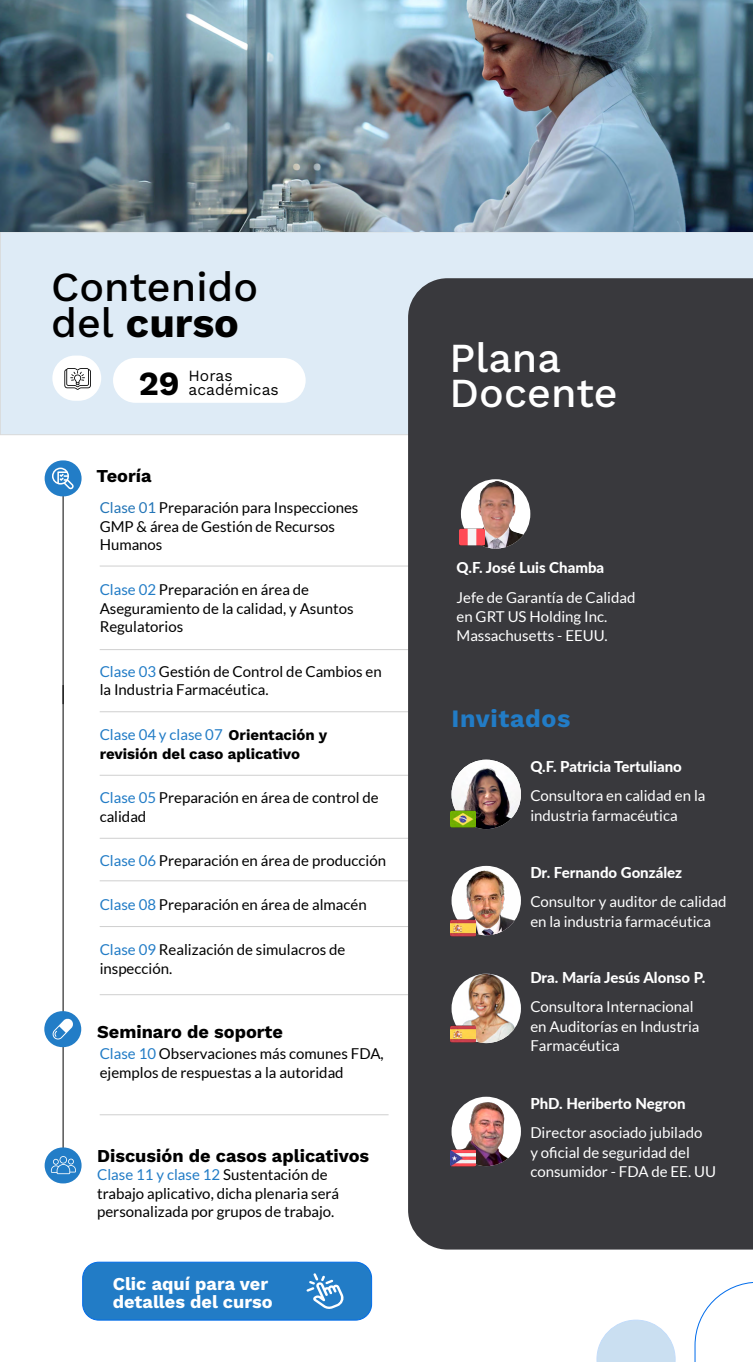
<style>
.page{position:relative;width:753px;height:1362px;background:#fff}
.page>*{position:absolute;margin:0;border:0;box-sizing:border-box;transform-origin:0 0}
.t1{font:500 41.25px/35.6px "Work Sans";color:#000}
.t2{font:500 41.25px/35.6px "Work Sans";color:#fff}
.t3{font:700 25px "Work Sans";letter-spacing:.025em;color:#227cc6}
.t4{font:700 18.12px "Work Sans";color:#000}
.t5{font:700 18.12px/18.1px "Work Sans";color:#fff}
.t6{font:15.62px/14.4px "Work Sans";color:#000}
.t7{font:15px/18.8px "Lato";color:#000}
.t8{font:15px/19.4px "Lato";color:#fff}
.t9{font:800 15px "Lato";color:#fff}
.t10{font:15px "Lato";color:#227cc6}
.t11{font:700 15px "Work Sans";color:#000}
.s1{font-weight:700}
.s2{font-weight:700;font-size:33.75px}
.s3{color:#2375b7}
.s4{color:#227cc6}
.s5{font-family:"Work Sans";font-weight:700;color:#000}
</style>
<div class="page">
<div style="left:0;top:232px;width:752px;height:203px;background:#deebf6"></div>
<div style="left:113px;top:358px;width:192px;height:45px;background:#fff;border-radius:22px"></div>
<div style="left:52px;top:356px;width:49px;height:45px;background:#fff;border-radius:23px"></div>
<hr style="left:63px;top:479px;width:1px;height:225px;background:#000">
<hr style="left:63px;top:685px;width:1px;height:473px;background:#000">
<div style="left:408px;top:278px;width:344px;height:971px;background:#39393d"></div>
<div style="left:45px;top:460px;width:37px;height:36px;background:#227dc7;border-radius:18px"></div>
<div style="left:44px;top:1011px;width:37px;height:36px;background:#227dc7;border-radius:18px"></div>
<div style="left:45px;top:1147px;width:37px;height:36px;background:#227dc7;border-radius:18px"></div>
<div style="left:83px;top:1262px;width:288px;height:58px;background:#227cc6;border-radius:16px"></div>
<div style="left:82px;top:1262px;width:290px;height:58px;border:1px solid #006ceb;border-radius:16px"></div>
<svg style="left:306px;top:1273px;width:38px;height:36px"></svg>
<img style="left:461px;top:479px;width:69px;height:70px;border-radius:35px">
<img style="left:451px;top:760px;width:70px;height:69px;border-radius:35px">
<img style="left:451px;top:1097px;width:70px;height:69px;border-radius:35px">
<img style="left:451px;top:866px;width:70px;height:69px;border-radius:35px">
<img style="left:451px;top:974px;width:70px;height:69px;border-radius:35px">
<img style="left:459px;top:525px;width:25px;height:25px">
<img style="left:450px;top:807px;width:25px;height:25px">
<img style="left:450px;top:1022px;width:25px;height:25px">
<img style="left:450px;top:916px;width:25px;height:25px">
<img style="left:450px;top:1145px;width:25px;height:25px">
<hr style="left:100px;top:566px;width:308px;height:1px;background:#000">
<hr style="left:100px;top:649px;width:308px;height:1px;background:#000">
<hr style="left:100px;top:711px;width:308px;height:1px;background:#000">
<hr style="left:100px;top:775px;width:308px;height:1px;background:#000">
<hr style="left:100px;top:838px;width:308px;height:1px;background:#000">
<hr style="left:100px;top:880px;width:308px;height:1px;background:#000">
<hr style="left:100px;top:926px;width:308px;height:1px;background:#000">
<hr style="left:100px;top:994px;width:308px;height:1px;background:#000">
<hr style="left:100px;top:1114px;width:288px;height:1px;background:#000">
<svg style="left:64px;top:368px;width:27px;height:22px"></svg>
<img style="left:1px;top:0;width:751px;height:232px">
<svg style="left:51px;top:1156px;width:25px;height:18px"></svg>
<svg style="left:52px;top:468px;width:22px;height:21px"></svg>
<svg style="left:52px;top:1019px;width:21px;height:21px"></svg>
<svg style="left:694px;top:1282px;width:58px;height:80px"></svg>
<svg style="left:596px;top:1320px;width:79px;height:42px"></svg>
<h1 class="t1" style="left:51px;top:268px;width:209px">Contenido del <span class="s1">curso</span></h1>
<p class="t6" style="left:189px;top:368px;width:92px;text-indent:-50px"><span class="s2">29</span> Horas académicas</p>
<p class="t4" style="left:96px;top:462px;width:57px">Teoría</p>
<p class="t7" style="left:100px;top:498px;width:260px"><span class="s3">Clase 01</span> Preparación para Inspecciones<br>GMP &amp; área de Gestión de Recursos<br>Humanos</p>
<p class="t7" style="left:100px;top:580px;width:255px"><span class="s4">Clase 02</span> Preparación en área de<br>Aseguramiento de la calidad, y Asuntos<br>Regulatorios</p>
<p class="t7" style="left:100px;top:662px;width:283px"><span class="s4">Clase 03</span> Gestión de Control de Cambios en la Industria Farmacéutica.</p>
<p class="t10" style="left:100px;top:726px;width:229px">Clase 04 y clase 07 <span class="s5">Orientación y</span></p>
<p class="t11" style="left:100px;top:742px;width:202px">revisión del caso aplicativo</p>
<p class="t7" style="left:100px;top:788px;width:280px"><span class="s4">Clase 05</span> Preparación en área de control de calidad</p>
<p class="t7" style="left:100px;top:851px;width:288px"><span class="s4">Clase 06</span> Preparación en área de producción</p>
<p class="t7" style="left:100px;top:895px;width:268px"><span class="s4">Clase 08</span> Preparación en área de almacén</p>
<p class="t7" style="left:100px;top:940px;width:247px"><span class="s4">Clase 09</span> Realización de simulacros de inspección.</p>
<p class="t4" style="left:97px;top:1018px;width:187px">Seminaro de soporte</p>
<p class="t7" style="left:100px;top:1043px;width:285px;line-height:19.4px"><span class="s4">Clase 10</span> Observaciones más comunes FDA, ejemplos de respuestas a la autoridad</p>
<p class="t4" style="left:97px;top:1142px;width:273px">Discusión de casos aplicativos</p>
<p class="t7" style="left:97px;top:1165px;width:243px"><span class="s4">Clase 11 y clase 12</span> Sustentación de trabajo aplicativo, dicha plenaria será personalizada por grupos de trabajo.</p>
<p class="t5" style="left:113px;top:1274px;width:161px">Clic aquí para ver detalles del curso</p>
<h1 class="t2" style="left:449px;top:338px;width:170px">Plana<br>Docente</h1>
<p class="t9" style="left:456px;top:557px;width:149px">Q.F. José Luis Chamba</p>
<p class="t8" style="left:456px;top:587px;width:180px">Jefe de Garantía de Calidad en GRT US Holding Inc.<br>Massachusetts - EEUU.</p>
<h2 class="t3" style="left:451px;top:699px;width:120px">Invitados</h2>
<p class="t9" style="left:530px;top:755px;width:153px">Q.F. Patricia Tertuliano</p>
<p class="t8" style="left:530px;top:786px;width:177px">Consultora en calidad en la industria farmacéutica</p>
<p class="t9" style="left:530px;top:861px;width:153px">Dr. Fernando González</p>
<p class="t8" style="left:530px;top:892px;width:197px">Consultor y auditor de calidad en la industria farmacéutica</p>
<p class="t9" style="left:530px;top:966px;width:176px">Dra. María Jesús Alonso P.</p>
<p class="t8" style="left:530px;top:997px;width:171px">Consultora Internacional en Auditorías en Industria<br>Farmacéutica</p>
<p class="t9" style="left:530px;top:1092px;width:157px">PhD. Heriberto Negron</p>
<p class="t8" style="left:530px;top:1123px;width:187px">Director asociado jubilado<br>y oficial de seguridad del consumidor - FDA de EE. UU</p>
</div>
